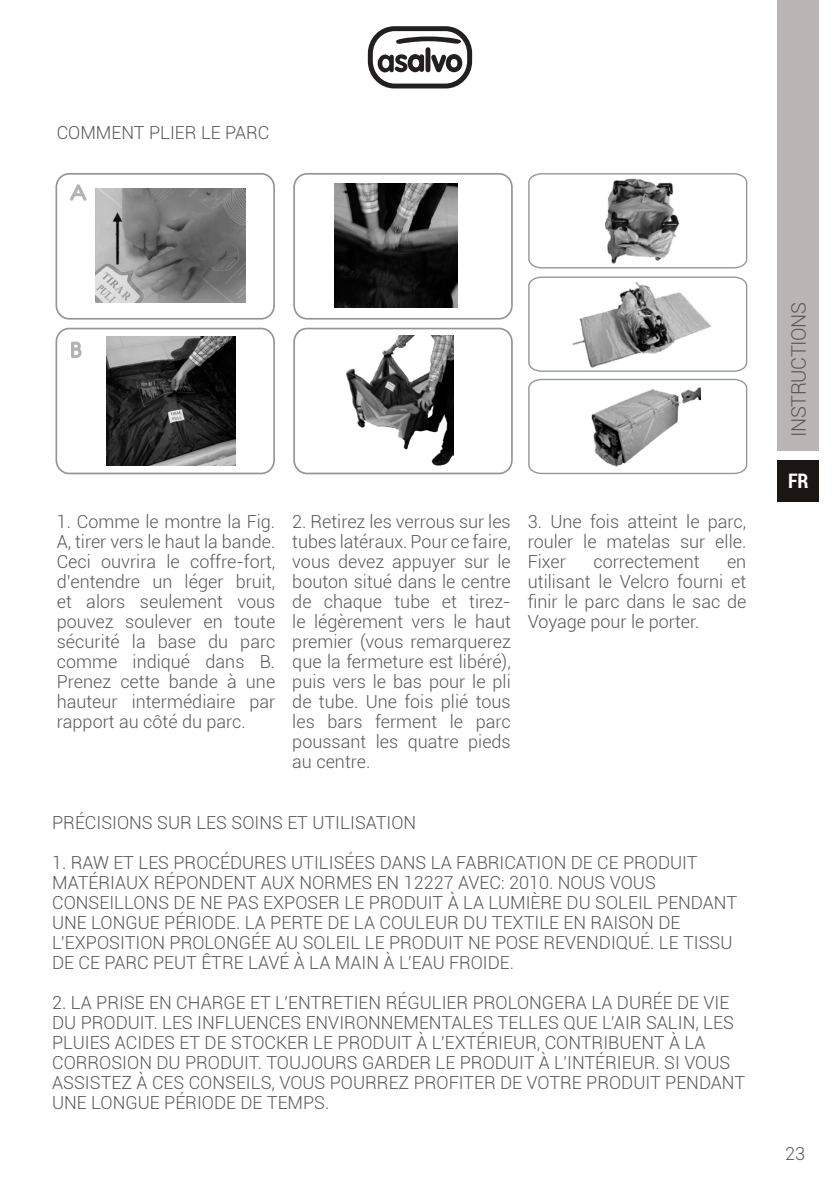
<style>
.page{position:relative;width:840px;height:1191px;background:#fff}
.page>*{position:absolute;margin:0;border:0;box-sizing:border-box;transform-origin:0 0}
.t1{font:300 20px "Roboto";letter-spacing:-.02em;color:#57585a}
.t2{font:700 condensed 20px "Roboto";color:#fff}
.t3{font:300 18px/20px "Roboto";color:#57585a;text-align:justify}
</style>
<div class="page">
<div style="left:777px;top:0;width:41px;height:451px;background:#bab5b4"></div>
<div style="left:777px;top:460px;width:41px;height:42px;background:#1b1513"></div>
<svg style="left:55px;top:173px;width:458px;height:302px"></svg>
<svg style="left:528px;top:173px;width:219px;height:302px"></svg>
<svg style="left:70px;top:184px;width:16px;height:17px"></svg>
<svg style="left:71px;top:341px;width:11px;height:17px"></svg>
<img style="left:106px;top:336px;width:129px;height:129px">
<img style="left:343px;top:335px;width:110px;height:133px">
<img style="left:334px;top:184px;width:123px;height:123px">
<svg style="left:367px;top:26px;width:105px;height:62px"></svg>
<p class="t3" style="left:57px;top:122px;width:214px">COMMENT PLIER LE PARC</p>
<p class="t3" style="left:57px;top:511px;width:220px">1. Comme le montre la Fig.<br>A, tirer vers le haut la bande.<br>Ceci ouvrira le coffre-fort, d’entendre un léger bruit, et alors seulement vous pouvez soulever en toute sécurité la base du parc comme indiqué dans B.<br>Prenez cette bande à une hauteur intermédiaire par rapport au côté du parc.</p>
<p class="t3" style="left:292px;top:511px;width:220px">2. Retirez les verrous sur les tubes latéraux. Pour ce faire, vous devez appuyer sur le bouton situé dans le centre de chaque tube et tirez&shy;le légèrement vers le haut premier (vous remarquerez que la fermeture est libéré), puis vers le bas pour le pli de tube. Une fois plié tous les bars ferment le parc poussant les quatre pieds au centre.</p>
<p class="t3" style="left:527px;top:511px;width:220px">3. Une fois atteint le parc, rouler le matelas sur elle.<br>Fixer</p>
<p class="t3" style="left:593px;top:551px;width:108px">correctement</p>
<p class="t3" style="left:527px;top:551px;width:220px;text-indent:199px">en utilisant le Velcro fourni et finir le parc dans le sac de Voyage pour le porter.</p>
<p class="t3" style="left:52px;top:812px;width:365px">PRÉCISIONS SUR LES SOINS ET UTILISATION</p>
<p class="t3" style="left:52px;top:852px;width:686px;text-align:left">1. RAW ET LES PROCÉDURES UTILISÉES DANS LA FABRICATION DE CE PRODUIT MATÉRIAUX RÉPONDENT AUX NORMES EN 12227 AVEC: 2010. NOUS VOUS CONSEILLONS DE NE PAS EXPOSER LE PRODUIT À LA LUMIÈRE DU SOLEIL PENDANT UNE LONGUE PÉRIODE. LA PERTE DE LA COULEUR DU TEXTILE EN RAISON DE L’EXPOSITION PROLONGÉE AU SOLEIL LE PRODUIT NE POSE REVENDIQUÉ. LE TISSU DE CE PARC PEUT ÊTRE LAVÉ À LA MAIN À L’EAU FROIDE.</p>
<p class="t3" style="left:52px;top:992px;width:694px;text-align:left">2. LA PRISE EN CHARGE ET L’ENTRETIEN RÉGULIER PROLONGERA LA DURÉE DE VIE DU PRODUIT. LES INFLUENCES ENVIRONNEMENTALES TELLES QUE L’AIR SALIN, LES PLUIES ACIDES ET DE STOCKER LE PRODUIT À L’EXTÉRIEUR, CONTRIBUENT À LA CORROSION DU PRODUIT. TOUJOURS GARDER LE PRODUIT À L’INTÉRIEUR. SI VOUS ASSISTEZ À CES CONSEILS, VOUS POURREZ PROFITER DE VOTRE PRODUIT PENDANT UNE LONGUE PÉRIODE DE TEMPS.</p>
<p class="t1" style="left:784px;top:437px;width:137px;rotate:-90deg">INSTRUCTIONS</p>
<p class="t2" style="left:787px;top:467px;width:22px">FR</p>
<p class="t3" style="left:784px;top:1143px;width:21px">23</p>
</div>
